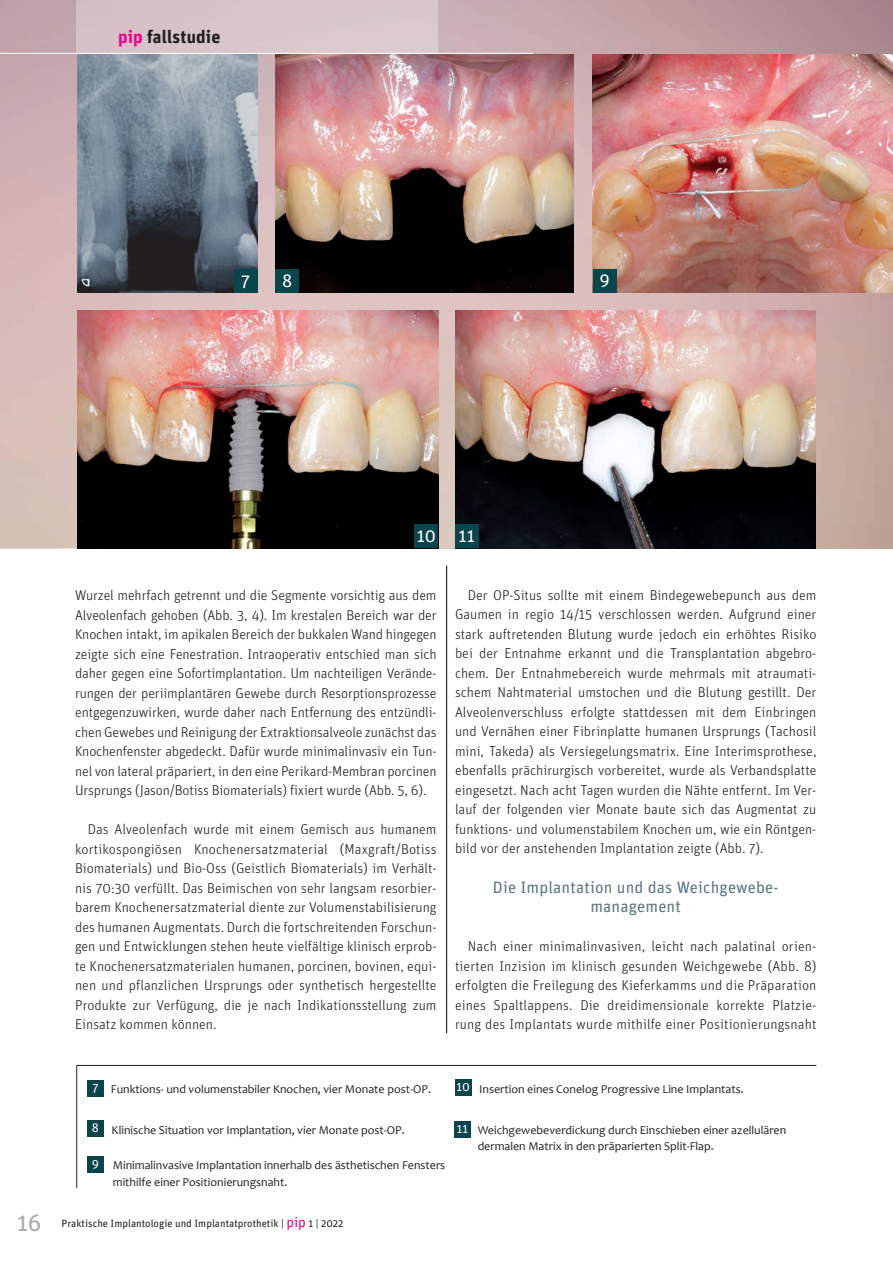
<style>
.page{position:relative;width:893px;height:1263px;background:#fff}
.page>*{position:absolute;margin:0;border:0;box-sizing:border-box;transform-origin:0 0}
.t1{font:24px "Unit OT";color:#a8a9ad}
.t2{font:700 18px "Unit OT";letter-spacing:.01em;color:#231f20}
.t3{font:18px "Unit OT";color:#fff}
.t4{font:16.5px/19.5px "Unit OT";letter-spacing:.01em;color:#5c7881;text-align:center}
.t5{font:300 14.25px/19.5px "Unit";color:#231f20;text-align:justify}
.t6{font:12.45px "Unit OT";color:#fff}
.t7{font:12px/16.5px "Candara";color:#231f20}
.t8{font:10.5px "Unit OT";color:#231f20}
.s1{color:#ed028c}
.s2{font-size:14.25px;color:#ed028c}
.s3{font-family:"Unit OT";font-size:12.45px;color:#fff}
</style>
<div class="page">
<img style="left:0;top:0;width:104px;height:549px">
<img style="left:420px;top:0;width:473px;height:549px">
<img style="left:104px;top:54px;width:316px;height:495px">
<hr style="left:446px;top:566px;width:1px;height:467px;background:#000">
<div style="left:87px;top:1120px;width:17px;height:17px;background:#0a454e"></div>
<div style="left:88px;top:1080px;width:16px;height:17px;background:#0a454e"></div>
<div style="left:87px;top:1156px;width:17px;height:16px;background:#0a454e"></div>
<hr style="left:76px;top:1065px;width:1px;height:123px;background:#231f20">
<hr style="left:77px;top:1065px;width:739px;height:1px;background:#231f20">
<div style="left:455px;top:1079px;width:16px;height:16px;background:#0a454e"></div>
<div style="left:454px;top:1121px;width:16px;height:16px;background:#0a454e"></div>
<img style="left:77px;top:55px;width:180px;height:238px">
<div style="left:234px;top:269px;width:23px;height:23px;background:#0a454e"></div>
<img style="left:593px;top:55px;width:300px;height:237px">
<div style="left:593px;top:269px;width:23px;height:23px;background:#0a454e"></div>
<img style="left:275px;top:54px;width:299px;height:238px">
<div style="left:275px;top:269px;width:24px;height:23px;background:#0a454e"></div>
<img style="left:77px;top:310px;width:361px;height:238px">
<div style="left:415px;top:525px;width:23px;height:23px;background:#0a454e"></div>
<img style="left:455px;top:310px;width:361px;height:238px">
<div style="left:455px;top:525px;width:23px;height:23px;background:#0a454e"></div>
<div style="left:77px;top:0;width:361px;height:53px;background:#d8c5c9"></div>
<hr style="left:0;top:53px;width:533px;height:1px;background:#fff">
<p class="t2" style="left:118px;top:26px;width:104px"><span class="s1">pip</span> fallstudie</p>
<p class="t3" style="left:241px;top:270px;width:11px">7</p>
<p class="t3" style="left:282px;top:270px;width:12px">8</p>
<p class="t3" style="left:599px;top:270px;width:12px">9</p>
<p class="t3" style="left:417px;top:525px;width:21px">10</p>
<p class="t3" style="left:459px;top:525px;width:18px">11</p>
<p class="t5" style="left:75px;top:585px;width:363px">Wurzel mehrfach getrennt und die Segmente vorsichtig aus dem Alveolenfach gehoben (Abb. 3, 4). Im krestalen Bereich war der Knochen intakt, im apikalen Bereich der bukkalen Wand hingegen zeigte sich eine Fenestration. Intraoperativ entschied man sich daher gegen eine Sofortimplantation. Um nachteiligen Verände&shy;rungen der periimplantären Gewebe durch Resorptionsprozesse entgegenzuwirken, wurde daher nach Entfernung des entzündli&shy;chen Gewebes und Reinigung der Extraktionsalveole zunächst das Knochenfenster abgedeckt. Dafür wurde minimalinvasiv ein Tun&shy;nel von lateral präpariert, in den eine Perikard-Membran porcinen Ursprungs (Jason/Botiss Biomaterials) fixiert wurde (Abb. 5, 6).</p>
<p class="t5" style="left:75px;top:819px;width:363px;text-indent:13px">Das Alveolenfach wurde mit einem Gemisch aus humanem kortikospongiösen Knochenersatzmaterial (Maxgraft/Botiss Biomaterials) und Bio-Oss (Geistlich Biomaterials) im Verhält&shy;nis 70:30 verfüllt. Das Beimischen von sehr langsam resorbier&shy;barem Knochenersatzmaterial diente zur Volumenstabilisierung des humanen Augmentats. Durch die fortschreitenden Forschun&shy;gen und Entwicklungen stehen heute vielfältige klinisch erprob&shy;te Knochenersatzmaterialen humanen, porcinen, bovinen, equi&shy;nen und pflanzlichen Ursprungs oder synthetisch hergestellte Produkte zur Verfügung, die je nach Indikationsstellung zum Einsatz kommen können.</p>
<p class="t5" style="left:455px;top:585px;width:363px;text-indent:13px">Der OP-Situs sollte mit einem Bindegewebepunch aus dem Gaumen in regio 14/15 verschlossen werden. Aufgrund einer stark auftretenden Blutung wurde jedoch ein erhöhtes Risiko bei der Entnahme erkannt und die Transplantation abgebro&shy;chem. Der Entnahmebereich wurde mehrmals mit atraumati&shy;schem Nahtmaterial umstochen und die Blutung gestillt. Der Alveolenverschluss erfolgte stattdessen mit dem Einbringen und Vernähen einer Fibrinplatte humanen Ursprungs (Tachosil mini, Takeda) als Versiegelungsmatrix. Eine Interimsprothese, ebenfalls prächirurgisch vorbereitet, wurde als Verbandsplatte eingesetzt. Nach acht Tagen wurden die Nähte entfernt. Im Ver&shy;lauf der folgenden vier Monate baute sich das Augmentat zu funktions- und volumenstabilem Knochen um, wie ein Röntgen&shy;bild vor der anstehenden Implantation zeigte (Abb. 7).</p>
<p class="t4" style="left:493px;top:877px;width:287px">Die Implantation und das Weichgewebe&shy;management</p>
<p class="t5" style="left:455px;top:936px;width:363px;text-indent:13px">Nach einer minimalinvasiven, leicht nach palatinal orien&shy;tierten Inzision im klinisch gesunden Weichgewebe (Abb. 8) erfolgten die Freilegung des Kieferkamms und die Präparation eines Spaltlappens. Die dreidimensionale korrekte Platzie&shy;rung des Implantats wurde mithilfe einer Positionierungsnaht</p>
<p class="t6" style="left:93px;top:1080px;width:8px">7</p>
<p class="t7" style="left:111px;top:1081px;width:322px">Funktions- und volumenstabiler Knochen, vier Monate post-OP.</p>
<p class="t6" style="left:92px;top:1120px;width:9px">8</p>
<p class="t7" style="left:112px;top:1122px;width:295px">Klinische Situation vor Implantation, vier Monate post-OP.</p>
<p class="t6" style="left:92px;top:1156px;width:9px">9</p>
<p class="t7" style="left:113px;top:1157px;width:334px">Minimalinvasive Implantation innerhalb des ästhetischen Fensters mithilfe einer Positionierungsnaht.</p>
<h1 class="t1" style="left:17px;top:1209px;width:26px">16</h1>
<p class="t8" style="left:62px;top:1217px;width:283px">Praktische Implantologie und Implantatprothetik | <span class="s2">pip</span> 1 | 2022</p>
<p class="t7" style="left:456px;top:1080px;width:289px"><sup>10</sup> Insertion eines Conelog Progressive Line Implantats.</p>
<p class="t7" style="left:478px;top:1121px;width:310px;text-indent:-21px"><span class="s3">11</span> Weichgewebeverdickung durch Einschieben einer azellulären dermalen Matrix in den präparierten Split-Flap.</p>
</div>
